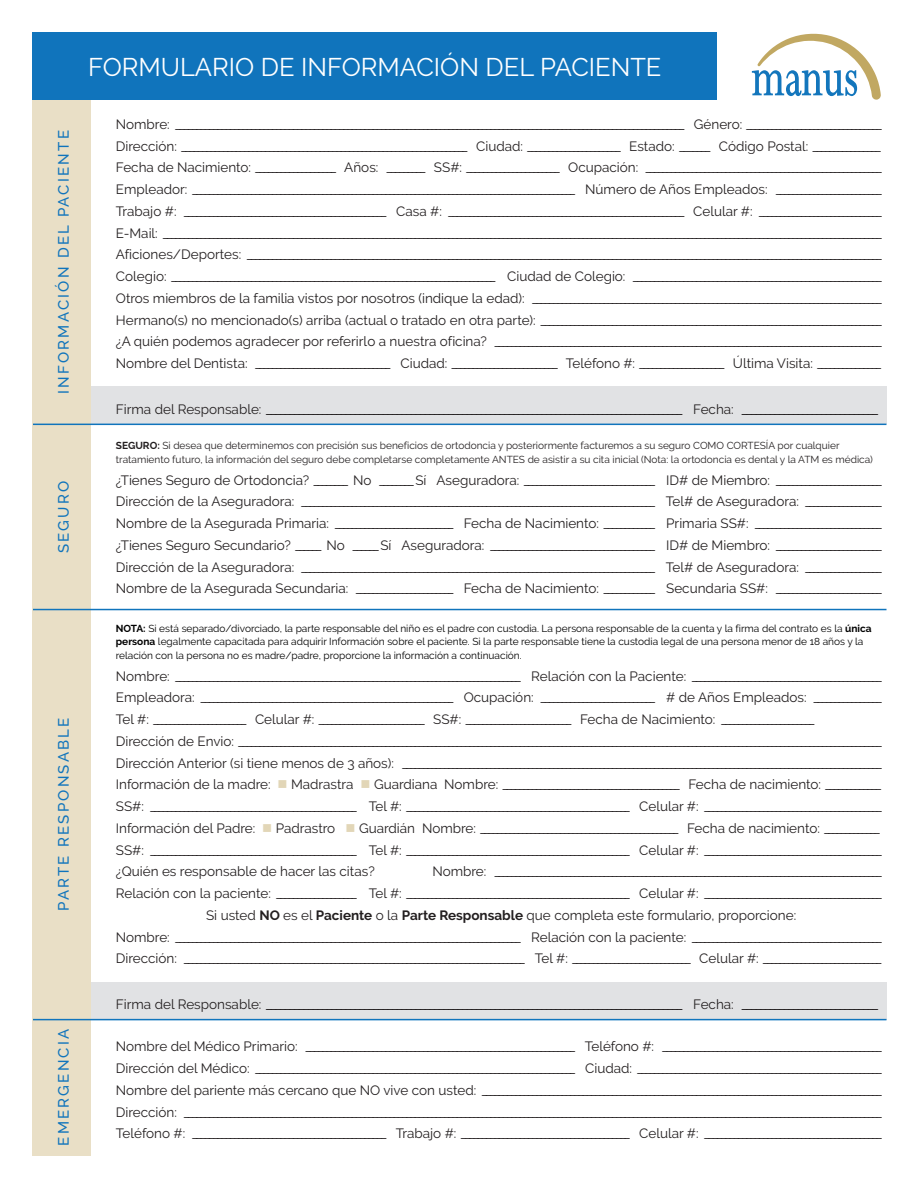
<style>
.page{position:relative;width:918px;height:1188px;background:#fff}
.page>*{position:absolute;margin:0;border:0;box-sizing:border-box;transform-origin:0 0}
.t1{font:25.5px "Raleway";color:#fff}
.t2{font:15px "Raleway";color:#231f20}
.t3{font:500 15px "Raleway";letter-spacing:.15em;color:#1074bc}
.t4{font:13.5px/21.8px "Raleway";color:#231f20;text-align:justify}
.t5{font:10.2px/13.5px "Raleway";color:#000001}
.t6{font:10.2px/13.5px "Raleway";color:#231f20}
.s1{font-size:13.5px}
.s2{font-weight:700}
.s3{color:#e2d6b7}
</style>
<div class="page">
<div style="left:32px;top:32px;width:685px;height:68px;background:#1074bc"></div>
<div style="left:32px;top:100px;width:59px;height:324px;background:#e9dfc6"></div>
<div style="left:32px;top:424px;width:59px;height:186px;background:#e9dfc6"></div>
<div style="left:32px;top:1020px;width:59px;height:136px;background:#e9dfc6"></div>
<div style="left:32px;top:610px;width:59px;height:409px;background:#e9dfc6"></div>
<svg style="left:752px;top:33px;width:129px;height:67px"></svg>
<div style="left:91px;top:386px;width:795px;height:38px;background:#e1e2e4"></div>
<div style="left:91px;top:982px;width:795px;height:38px;background:#e1e2e4"></div>
<hr style="left:33px;top:424px;width:853px;height:1px;background:#1074bc">
<hr style="left:33px;top:1019px;width:853px;height:1px;background:#1074bc">
<hr style="left:33px;top:609px;width:853px;height:1px;background:#1074bc">
<p class="t3" style="left:55px;top:394px;width:265px;rotate:-90deg">INFORMACIÓN DEL PACIENTE</p>
<p class="t3" style="left:55px;top:553px;width:74px;rotate:-90deg">SEGURO</p>
<p class="t3" style="left:55px;top:911px;width:195px;rotate:-90deg">PARTE RESPONSABLE</p>
<p class="t3" style="left:55px;top:1146px;width:118px;rotate:-90deg">EMERGENCIA</p>
<h1 class="t1" style="left:88px;top:52px;width:575px">FORMULARIO DE INFORMACIÓN DEL PACIENTE</h1>
<p class="t4" style="left:116px;top:113px;width:768px">N o m b r e : _________________________________________________________________________________________________________________________ G é n e r o : ________________________________ D i r e c c i ó n : ____________________________________________________________________ C i u d a d : ______________________ E s t a d o : _______ C ó d i g o P o s t a l : ________________ F e c h a d e N a c i m i e n t o : ___________________ A ñ o s : _________ S S # : ______________________ O c u p a c i ó n : ________________________________________________________ E m p l e a d o r : ___________________________________________________________________________________________ N ú m e r o d e A ñ o s E m p l e a d o s : _________________________ Tr a b aj o # : ________________________________________________ C a s a # : ________________________________________________________ C e l u l a r # : _____________________________ E - M a i l : ___________________________________________________________________________________________________________________________________________________________________________ A f i c i o n e s / D e p o r t e s : _______________________________________________________________________________________________________________________________________________________ C o l e g i o : _____________________________________________________________________________ C i u d a d d e C o l e g i o : ___________________________________________________________ O t r o s m i e m b r o s d e l a f a m i l i a v i s t o s p o r n o s o t r o s ( i n d i q u e l a e d a d ) : ___________________________________________________________________________________ H e r m a n o ( s ) n o m e n c i o n a d o ( s ) a r r i b a ( a c t u a l o t r a t a d o e n o t r a p a r t e ) : _________________________________________________________________________________ ¿ A q u i é n p o d e m o s a g r a d e c e r p o r r e f e r i r l o a n u e s t r a o f i c i n a ? ____________________________________________________________________________________________ N o m b r e d e l D e n t i s t a : ________________________________ C i u d a d : _________________________ Te l é f o n o # : ____________________ Ú l t i m a V i s i t a : _______________</p>
<p class="t2" style="left:116px;top:400px;width:765px"><span class="s1">F i r m a d e l R e s p o n s a b l e :</span> _________________________________________________________________________________________ <span class="s1">F e c h a :</span> _____________________________</p>
<p class="t6" style="left:116px;top:439px;width:759px"><span class="s2">SEGURO:</span> Si desea que determinemos con precisión sus beneficios de ortodoncia y posteriormente facturemos a su seguro COMO CORTESÍA por cualquier tratamiento futuro, la información del seguro debe completarse completamente ANTES de asistir a su cita inicial (Nota: la ortodoncia es dental y la ATM es médica)</p>
<p class="t4" style="left:116px;top:469px;width:768px">¿T i e n e s S e g u r o d e O r t o d o n c i a ? ________ N o ________S í A s e g u r a d o r a : _______________________________ I D # d e M i e m b r o : _________________________ D i r e c c i ó n d e l a A s e g u r a d o r a : ____________________________________________________________________________________ Te l # d e A s e g u r a d o r a : __________________ N o m b r e d e l a A s e g u r a d a P r i m a r i a : ____________________________ F e c h a d e N a c i m i e n t o : ____________ P r i m a r i a S S # : ______________________________ ¿T i e n e s S e g u r o S e c u n d a r i o ? ______ N o ______S í A s e g u r a d o r a : _______________________________________ I D # d e M i e m b r o : _________________________ D i r e c c i ó n d e l a A s e g u r a d o r a : ____________________________________________________________________________________ Te l # d e A s e g u r a d o r a : __________________ N o m b r e d e l a A s e g u r a d a S e c u n d a r i a : _______________________ F e c h a d e N a c i m i e n t o : ____________ S e c u n d a r i a S S # : _________________________</p>
<p class="t5" style="left:116px;top:621px;width:757px"><span class="s2">NOTA:</span> Si está separado/divorciado, la parte responsable del niño es el padre con custodia. La persona responsable de la cuenta y la firma del contrato es la <span class="s2">única persona</span> legalmente capacitada para adquirir Información sobre el paciente. Si la parte responsable tiene la custodia legal de una persona menor de 18 años y la relación con la persona no es madre/padre, proporcione la información a continuación.</p>
<p class="t4" style="left:116px;top:665px;width:768px;text-align:left">N o m b r e : __________________________________________________________________________________ R e l a c i ó n c o n l a P a c i e n t e : _____________________________________________ E m p l e a d o r a : ____________________________________________________________ O c u p a c i ó n : ___________________________ # d e A ñ o s E m p l e a d o s : ________________ Te l # : ______________________ C e l u l a r # : _________________________ S S # : _________________________ F e c h a d e N a c i m i e n t o : ______________________<br>D i r e c c i ó n d e E n v i o : _________________________________________________________________________________________________________________________________________________________ D i r e c c i ó n A n t e r i o r ( s i t i e n e m e n o s d e 3 a ñ o s ) : __________________________________________________________________________________________________________________ Información de la madre: □ <span class="s3">■</span> Madrastra □ <span class="s3">■</span> Guardiana Nombre: __________________________________________ Fecha de nacimiento: _____________ S S # : _________________________________________________ Te l # : _____________________________________________________ C e l u l a r # : __________________________________________ I n f o r m a c i ó n d e l P a d r e : □ <span class="s3">■</span> P a d r a s t r o □ <span class="s3">■</span> G u a r d i á n N o m b r e : _______________________________________________ F e c h a d e n a c i m i e n t o : _____________ S S # : _________________________________________________ Te l # : _____________________________________________________ C e l u l a r # : __________________________________________ ¿Quién es responsable de hacer las citas? □</p>
<p class="t4" style="left:432px;top:861px;width:452px">N o m b r e : ____________________________________________________________________________________________</p>
<p class="t4" style="left:116px;top:882px;width:768px">R e l a c i ó n c o n l a p a c i e n t e : ___________________ Te l # : _____________________________________________________ C e l u l a r # : __________________________________________</p>
<p class="t4" style="left:206px;top:904px;width:592px">Si usted <span class="s2">NO</span> es el <span class="s2">Paciente</span> o la <span class="s2">Parte Responsable</span> que completa este formulario, proporcione:</p>
<p class="t4" style="left:116px;top:926px;width:768px">N o m b r e : __________________________________________________________________________________ R e l a c i ó n c o n l a p a c i e n t e : _____________________________________________</p>
<p class="t4" style="left:116px;top:948px;width:768px">D i r e c c i ó n : _________________________________________________________________________________ Te l # : ____________________________ C e l u l a r # : ____________________________</p>
<p class="t2" style="left:116px;top:995px;width:765px"><span class="s1">F i r m a d e l R e s p o n s a b l e :</span> _________________________________________________________________________________________ <span class="s1">F e c h a :</span> _____________________________</p>
<p class="t4" style="left:116px;top:1036px;width:768px">N o m b r e d e l M é d i c o P r i m a r i o : ________________________________________________________________ Te l é f o n o # : ____________________________________________________ D i r e c c i ó n d e l M é d i c o : ____________________________________________________________________________ C i u d a d : __________________________________________________________ N o m b r e d e l p a r i e n t e m á s c e r c a n o q u e N O v i v e c o n u s t e d : _______________________________________________________________________________________________ D i r e c c i ó n : ______________________________________________________________________________________________________________________________________________________________________ Te l é f o n o # : ______________________________________________ Tr a b aj o # : ________________________________________ C e l u l a r # : __________________________________________</p>
</div>
